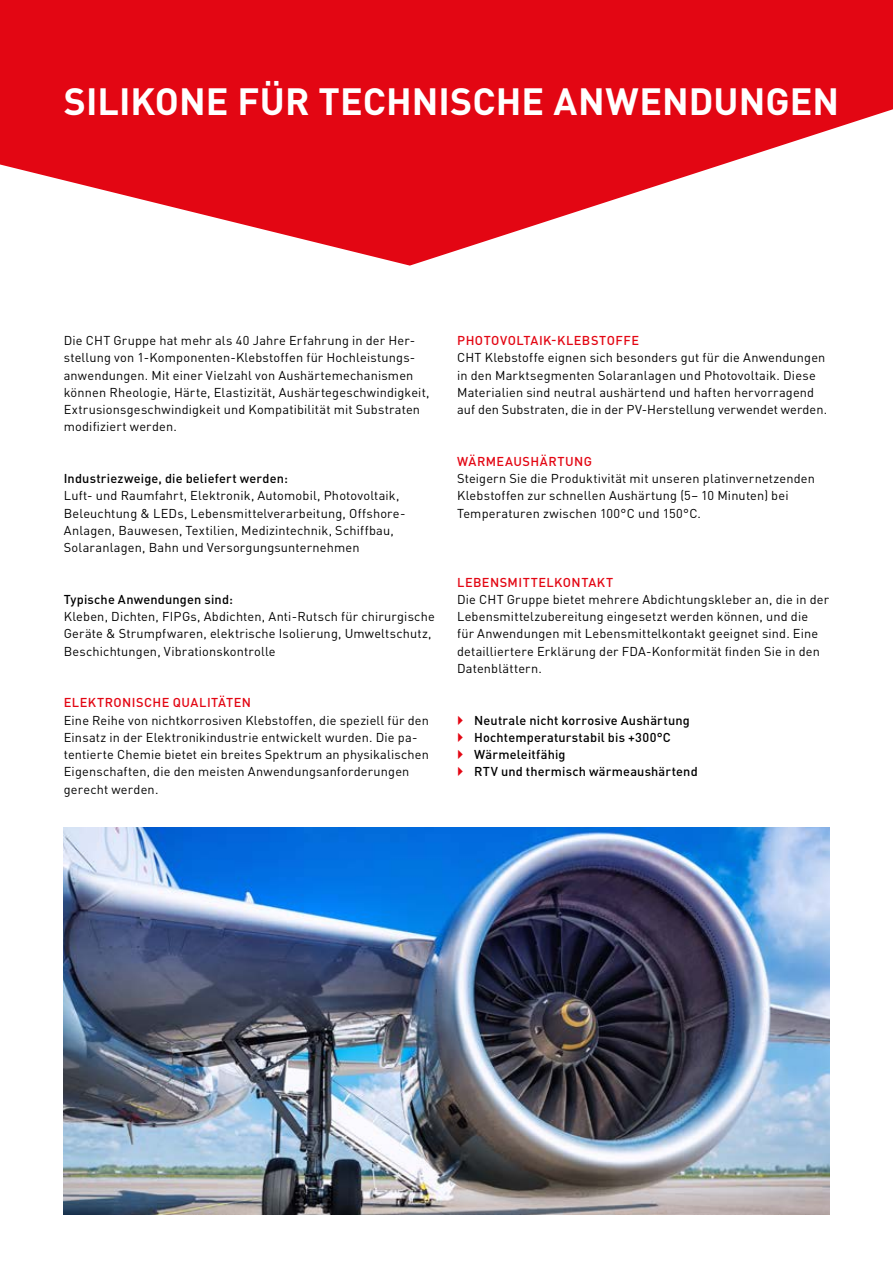
<style>
.page{position:relative;width:893px;height:1263px;background:#fff}
.page>*{position:absolute;margin:0;border:0;box-sizing:border-box;transform-origin:0 0}
.t1{font:700 37.5px "DIN Pro";letter-spacing:.005em;color:#fff}
.t2{font:12.75px/17.2px "DIN Pro";letter-spacing:.015em;color:#000}
.t3{font:500 12.75px/17.2px "DIN Pro";letter-spacing:.015em;color:#000}
.t4{font:500 12.75px "DIN Pro";letter-spacing:.035em;color:#e30613}
</style>
<div class="page">
<img style="left:64px;top:827px;width:765px;height:387px">
<svg style="left:0;top:0;width:893px;height:266px;fill:#e30613"></svg>
<h1 class="t1" style="left:64px;top:76px;width:777px">SILIKONE FÜR TECHNISCHE ANWENDUNGEN</h1>
<p class="t2" style="left:64px;top:331px;width:367px">Die CHT Gruppe hat mehr als 40 Jahre Erfahrung in der Her&shy;stellung von 1-Komponenten-Klebstoffen für Hochleistungs&shy;anwendungen. Mit einer Vielzahl von Aushärtemechanismen können Rheologie, Härte, Elastizität, Aushärtegeschwindigkeit, Extrusionsgeschwindigkeit und Kompatibilität mit Substraten modifiziert werden.</p>
<p class="t3" style="left:64px;top:469px;width:226px">Industriezweige, die beliefert werden:</p>
<p class="t2" style="left:64px;top:487px;width:343px">Luft- und Raumfahrt, Elektronik, Automobil, Photovoltaik, Beleuchtung &amp; LEDs, Lebensmittelverarbeitung, Offshore-Anlagen, Bauwesen, Textilien, Medizintechnik, Schiffbau, Solaranlagen, Bahn und Versorgungsunternehmen</p>
<p class="t3" style="left:64px;top:590px;width:171px">Typische Anwendungen sind:</p>
<p class="t2" style="left:64px;top:607px;width:372px">Kleben, Dichten, FIPGs, Abdichten, Anti-Rutsch für chirurgische<br>Geräte &amp; Strumpfwaren, elektrische Isolierung, Umweltschutz,<br>Beschichtungen, Vibrationskontrolle</p>
<p class="t4" style="left:64px;top:694px;width:189px">ELEKTRONISCHE QUALITÄTEN</p>
<p class="t2" style="left:64px;top:711px;width:367px">Eine Reihe von nichtkorrosiven Klebstoffen, die speziell für den Einsatz in der Elektronikindustrie entwickelt wurden. Die pa&shy;tentierte Chemie bietet ein breites Spektrum an physikalischen Eigenschaften, die den meisten Anwendungsanforderungen gerecht werden.</p>
<p class="t4" style="left:457px;top:332px;width:183px">PHOTOVOLTAIK-KLEBSTOFFE</p>
<p class="t2" style="left:457px;top:349px;width:371px">CHT Klebstoffe eignen sich besonders gut für die Anwendungen in den Marktsegmenten Solaranlagen und Photovoltaik. Diese Materialien sind neutral aushärtend und haften hervorragend auf den Substraten, die in der PV-Herstellung verwendet werden.</p>
<p class="t4" style="left:457px;top:453px;width:137px">WÄRMEAUSHÄRTUNG</p>
<p class="t2" style="left:457px;top:469px;width:359px">Steigern Sie die Produktivität mit unseren platinvernetzenden<br>Klebstoffen zur schnellen Aushärtung (5– 10 Minuten) bei<br>Temperaturen zwischen 100°C und 150°C.</p>
<p class="t4" style="left:457px;top:573px;width:158px">LEBENSMITTELKONTAKT</p>
<p class="t2" style="left:457px;top:590px;width:374px">Die CHT Gruppe bietet mehrere Abdichtungskleber an, die in der Lebensmittelzubereitung eingesetzt werden können, und die<br>für Anwendungen mit Lebensmittelkontakt geeignet sind. Eine detailliertere Erklärung der FDA-Konformität finden Sie in den Datenblättern.</p>
<p class="t3" style="left:474px;top:711px;width:225px">Neutrale nicht korrosive Aushärtung<br>Hochtemperaturstabil bis +300°C<br>Wärmeleitfähig<br>RTV und thermisch wärmeaushärtend</p>
</div>
